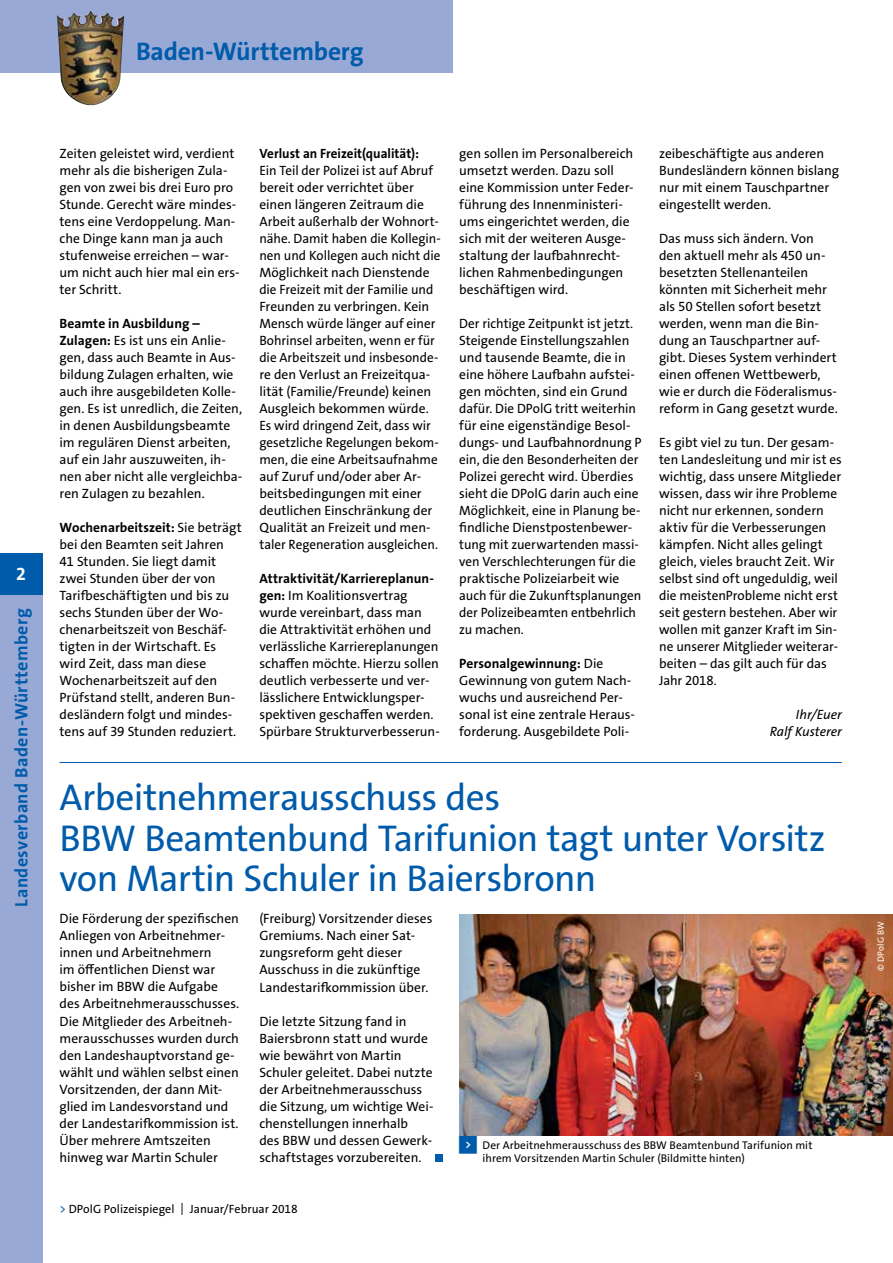
<style>
.page{position:relative;width:893px;height:1263px;background:#fff}
.page>*{position:absolute;margin:0;border:0;box-sizing:border-box;transform-origin:0 0}
.t1{font:37.5px/40.5px "The Sans Os F";letter-spacing:-.015em;color:#005baa}
.t2{font:700 25.5px "The Sans Os F";letter-spacing:-.005em;color:#005baa}
.t3{font:700 18px "The Sans Os F";letter-spacing:.025em;color:#005baa}
.t4{font:700 18px "The Sans Os F";color:#fff}
.t5{font:13.5px/17px "The Sans Os F";color:#000}
.t6{font:700 13.5px "The Sans Os F";letter-spacing:.005em;color:#000}
.t7{font:italic 13.5px/17px "The Sans Os F";color:#000;text-align:right}
.t8{font:12px "The Sans Os F";color:#000}
.t9{font:11.25px/13.5px "The Sans Os F";letter-spacing:.005em;color:#000}
.t10{font:9px "The Sans Os F";letter-spacing:.015em;color:#fff}
.s1{font-weight:700}
.s2{font-family:"Top Numbers";color:#005baa}
.s3{color:#005baa}
</style>
<div class="page">
<img style="left:459px;top:914px;width:434px;height:222px">
<div style="left:435px;top:1154px;width:7px;height:7px;background:#005baa"></div>
<hr style="left:60px;top:762px;width:782px;height:1px;background:#005baa">
<div style="left:0;top:553px;width:43px;height:42px;background:#005baa"></div>
<div style="left:0;top:595px;width:43px;height:668px;background:#98a9d6"></div>
<div style="left:0;top:0;width:453px;height:72px;background:#98a9d6"></div>
<img style="left:57px;top:11px;width:67px;height:94px">
<h2 class="t2" style="left:136px;top:35px;width:229px">Baden-Württemberg</h2>
<h3 class="t4" style="left:16px;top:562px;width:11px">2</h3>
<h3 class="t3" style="left:10px;top:906px;width:300px;rotate:-90deg">Landesverband Baden-Württemberg</h3>
<p class="t5" style="left:60px;top:145px;width:182px">Zeiten geleistet wird, verdient mehr als die bisherigen Zula&shy;gen von zwei bis drei Euro pro<br>Stunde. Gerecht wäre mindes&shy;tens eine Verdoppelung. Man&shy;che Dinge kann man ja auch stufenweise erreichen – war&shy;um nicht auch hier mal ein ers&shy;ter Schritt.</p>
<p class="t5" style="left:60px;top:315px;width:184px"><span class="s1">Beamte in Ausbildung –<br>Zulagen:</span> Es ist uns ein Anlie&shy;gen, dass auch Beamte in Aus&shy;bildung Zulagen erhalten, wie auch ihre ausgebildeten Kolle&shy;gen. Es ist unredlich, die Zeiten, in denen Ausbildungsbeamte im regulären Dienst arbeiten, auf ein Jahr auszuweiten, ih&shy;nen aber nicht alle vergleichba&shy;ren Zulagen zu bezahlen.</p>
<p class="t5" style="left:60px;top:519px;width:184px"><span class="s1">Wochenarbeitszeit:</span> Sie beträgt bei den Beamten seit Jahren<br>41 Stunden. Sie liegt damit zwei Stunden über der von<br>Tarifbeschäftigten und bis zu sechs Stunden über der Wo&shy;chenarbeitszeit von Beschäf&shy;tigten in der Wirtschaft. Es wird Zeit, dass man diese<br>Wochenarbeitszeit auf den<br>Prüfstand stellt, anderen Bun&shy;desländern folgt und mindes&shy;tens auf 39 Stunden reduziert.</p>
<p class="t6" style="left:259px;top:145px;width:161px">Verlust an Freizeit(qualität):</p>
<p class="t5" style="left:259px;top:162px;width:183px">Ein Teil der Polizei ist auf Abruf bereit oder verrichtet über einen längeren Zeitraum die<br>Arbeit außerhalb der Wohnort&shy;nähe. Damit haben die Kollegin&shy;nen und Kollegen auch nicht die<br>Möglichkeit nach Dienstende die Freizeit mit der Familie und<br>Freunden zu verbringen. Kein<br>Mensch würde länger auf einer<br>Bohrinsel arbeiten, wenn er für die Arbeitszeit und insbesonde&shy;re den Verlust an Freizeitqua&shy;lität (Familie/Freunde) keinen<br>Ausgleich bekommen würde.<br>Es wird dringend Zeit, dass wir gesetzliche Regelungen bekom&shy;men, die eine Arbeitsaufnahme auf Zuruf und/oder aber Ar&shy;beitsbedingungen mit einer deutlichen Einschränkung der<br>Qualität an Freizeit und men&shy;taler Regeneration ausgleichen.</p>
<p class="t5" style="left:259px;top:570px;width:182px"><span class="s1">Attraktivität/Karriereplanun&shy;gen:</span> Im Koalitionsvertrag wurde vereinbart, dass man die Attraktivität erhöhen und verlässliche Karriereplanungen schaffen möchte. Hierzu sollen deutlich verbesserte und ver&shy;lässlichere Entwicklungsper&shy;spektiven geschaffen werden.<br>Spürbare Strukturverbesserun-</p>
<p class="t5" style="left:459px;top:145px;width:176px">gen sollen im Personalbereich umsetzt werden. Dazu soll eine Kommission unter Feder&shy;führung des Innenministeri&shy;ums eingerichtet werden, die sich mit der weiteren Ausge&shy;staltung der laufbahnrecht&shy;lichen Rahmenbedingungen beschäftigen wird.</p>
<p class="t5" style="left:459px;top:315px;width:184px">Der richtige Zeitpunkt ist jetzt.<br>Steigende Einstellungszahlen und tausende Beamte, die in eine höhere Laufbahn aufstei&shy;gen möchten, sind ein Grund dafür. Die DPolG tritt weiterhin für eine eigenständige Besol&shy;dungs- und Laufbahnordnung P ein, die den Besonderheiten der<br>Polizei gerecht wird. Überdies sieht die DPolG darin auch eine<br>Möglichkeit, eine in Planung be&shy;findliche Dienstpostenbewer&shy;tung mit zuerwartenden massi&shy;ven Verschlechterungen für die praktische Polizeiarbeit wie auch für die Zukunftsplanungen der Polizeibeamten entbehrlich zu machen.</p>
<p class="t5" style="left:459px;top:655px;width:177px"><span class="s1">Personalgewinnung:</span> Die<br>Gewinnung von gutem Nach&shy;wuchs und ausreichend Per&shy;sonal ist eine zentrale Heraus&shy;forderung. Ausgebildete Poli-</p>
<p class="t5" style="left:659px;top:145px;width:181px">zeibeschäftigte aus anderen<br>Bundesländern können bislang nur mit einem Tauschpartner eingestellt werden.</p>
<p class="t5" style="left:659px;top:230px;width:180px">Das muss sich ändern. Von den aktuell mehr als 450 un&shy;besetzten Stellenanteilen könnten mit Sicherheit mehr als 50 Stellen sofort besetzt werden, wenn man die Bin&shy;dung an Tauschpartner auf&shy;gibt. Dieses System verhindert einen offenen Wettbewerb, wie er durch die Föderalismus&shy;reform in Gang gesetzt wurde.</p>
<p class="t5" style="left:659px;top:434px;width:184px">Es gibt viel zu tun. Der gesam&shy;ten Landesleitung und mir ist es wichtig, dass unsere Mitglieder wissen, dass wir ihre Probleme nicht nur erkennen, sondern aktiv für die Verbesserungen kämpfen. Nicht alles gelingt gleich, vieles braucht Zeit. Wir selbst sind oft ungeduldig, weil die meistenProbleme nicht erst seit gestern bestehen. Aber wir wollen mit ganzer Kraft im Sin&shy;ne unserer Mitglieder weiterar&shy;beiten – das gilt auch für das<br>Jahr 2018.</p>
<p class="t7" style="left:770px;top:706px;width:74px">Ihr/Euer<br>Ralf Kusterer</p>
<h1 class="t1" style="left:60px;top:777px;width:767px">Arbeitnehmerausschuss des<br>BBW Beamtenbund Tarifunion tagt unter Vorsitz von Martin Schuler in Baiersbronn</h1>
<p class="t5" style="left:60px;top:910px;width:181px">Die Förderung der spezifischen<br>Anliegen von Arbeitnehmer&shy;innen und Arbeitnehmern<br>im öffentlichen Dienst war bisher im BBW die Aufgabe des Arbeitnehmerausschusses.<br>Die Mitglieder des Arbeitneh&shy;merausschusses wurden durch den Landeshauptvorstand ge&shy;wählt und wählen selbst einen<br>Vorsitzenden, der dann Mit&shy;glied im Landesvorstand und der Landestarifkommission ist.<br>Über mehrere Amtszeiten hinweg war Martin Schuler</p>
<p class="t5" style="left:259px;top:910px;width:175px">(Freiburg) Vorsitzender dieses<br>Gremiums. Nach einer Sat&shy;zungsreform geht dieser<br>Ausschuss in die zukünftige<br>Landestarifkommission über.</p>
<p class="t5" style="left:259px;top:1012px;width:176px">Die letzte Sitzung fand in<br>Baiersbronn statt und wurde wie bewährt von Martin<br>Schuler geleitet. Dabei nutzte der Arbeitnehmerausschuss die Sitzung, um wichtige Wei&shy;chenstellungen innerhalb<br>des BBW und dessen Gewerk&shy;schaftstages vorzubereiten.</p>
<p class="t9" style="left:483px;top:1138px;width:331px;text-indent:-23px"><span class="s2">&lt;</span> Der Arbeitnehmerausschuss des BBW Beamtenbund Tarifunion mit ihrem Vorsitzenden Martin Schuler (Bildmitte hinten)</p>
<p class="t8" style="left:60px;top:1201px;width:240px"><span class="s3">&gt;</span> DPolG Polizeispiegel | Januar/Februar 2018</p>
<p class="t10" style="left:875px;top:971px;width:51px;rotate:-90deg">© DPolG BW</p>
</div>
